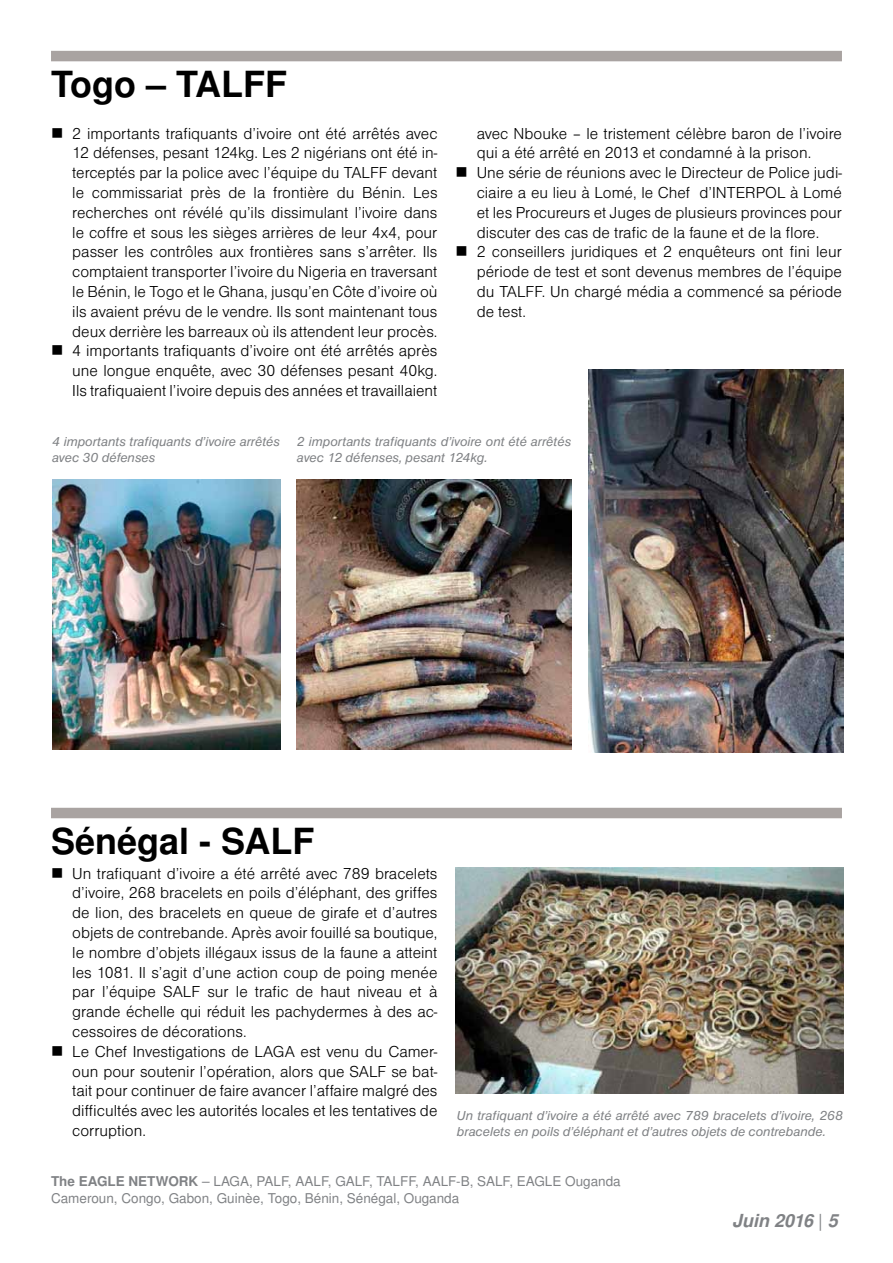
<style>
.page{position:relative;width:893px;height:1263px;background:#fff}
.page>*{position:absolute;margin:0;border:0;box-sizing:border-box;transform-origin:0 0}
.t1{font:700 36px "Nimbus Sans LOT";color:#000}
.t2{font:italic 700 18px "Nimbus Sans LOT";color:#808285}
.t3{font:16.5px/19.8px "Nimbus Sans DOT Ligh";color:#000}
.t4{font:italic 13.5px/16.2px "Nimbus Sans DOT";color:#808285}
.t5{font:13.5px/16.2px "Nimbus Sans LOT";color:#808285}
.s1{font-weight:700}
.s2{font-weight:400;font-style:normal}
</style>
<div class="page">
<div style="left:51px;top:51px;width:791px;height:10px;background:#a9a3a1"></div>
<img style="left:588px;top:370px;width:255px;height:382px">
<img style="left:297px;top:479px;width:274px;height:271px">
<img style="left:52px;top:479px;width:228px;height:271px">
<img style="left:455px;top:867px;width:388px;height:227px">
<div style="left:51px;top:808px;width:791px;height:10px;background:#a9a3a1"></div>
<h1 class="t1" style="left:51px;top:63px;width:238px">Togo – TALFF</h1>
<p class="t3" style="left:72px;top:123px;width:367px;text-align:justify">2 importants trafiquants d’ivoire ont été arrêtés avec 12 défenses, pesant 124kg. Les 2 nigérians ont été in&shy;terceptés par la police avec l’équipe du TALFF devant le commissariat près de la frontière du Bénin. Les recherches ont révélé qu’ils dissimulant l’ivoire dans le coffre et sous les sièges arrières de leur 4x4, pour passer les contrôles aux frontières sans s’arrêter. Ils comptaient transporter l’ivoire du Nigeria en traversant le Bénin, le Togo et le Ghana, jusqu’en Côte d’ivoire où ils avaient prévu de le vendre. Ils sont maintenant tous deux derrière les barreaux où ils attendent leur procès.<br>4 importants trafiquants d’ivoire ont été arrêtés après une longue enquête, avec 30 défenses pesant 40kg.<br>Ils trafiquaient l’ivoire depuis des années et travaillaient</p>
<p class="t4" style="left:52px;top:433px;width:229px">4 importants trafiquants d’ivoire arrêtés avec 30 défenses</p>
<p class="t4" style="left:297px;top:433px;width:276px">2 importants trafiquants d’ivoire ont été arrêtés avec 12 défenses, pesant 124kg.</p>
<p class="t3" style="left:477px;top:123px;width:367px">avec Nbouke – le tristement célèbre baron de l’ivoire qui a été arrêté en 2013 et condamné à la prison.<br>Une série de réunions avec le Directeur de Police judi&shy;ciaire a eu lieu à Lomé, le Chef d’INTERPOL à Lomé et les Procureurs et Juges de plusieurs provinces pour discuter des cas de trafic de la faune et de la flore.<br>2 conseillers juridiques et 2 enquêteurs ont fini leur période de test et sont devenus membres de l’équipe du TALFF. Un chargé média a commencé sa période de test.</p>
<h1 class="t1" style="left:51px;top:820px;width:265px">Sénégal - SALF</h1>
<p class="t3" style="left:72px;top:863px;width:367px">Un trafiquant d’ivoire a été arrêté avec 789 bracelets d’ivoire, 268 bracelets en poils d’éléphant, des griffes de lion, des bracelets en queue de girafe et d’autres objets de contrebande. Après avoir fouillé sa boutique, le nombre d’objets illégaux issus de la faune a atteint les 1081. Il s’agit d’une action coup de poing menée par l’équipe SALF sur le trafic de haut niveau et à grande échelle qui réduit les pachydermes à des ac&shy;cessoires de décorations.<br>Le Chef Investigations de LAGA est venu du Camer&shy;oun pour soutenir l’opération, alors que SALF se bat&shy;tait pour continuer de faire avancer l’affaire malgré des difficultés avec les autorités locales et les tentatives de corruption.</p>
<p class="t4" style="left:457px;top:1107px;width:388px">Un trafiquant d’ivoire a été arrêté avec 789 bracelets d’ivoire, 268 bracelets en poils d’éléphant et d’autres objets de contrebande.</p>
<p class="t5" style="left:51px;top:1174px;width:571px"><span class="s1">The EAGLE NETWORK</span> – LAGA, PALF, AALF, GALF, TALFF, AALF-B, SALF, EAGLE Ouganda<br>Cameroun, Congo, Gabon, Guinèe, Togo, Bénin, Sénégal, Ouganda</p>
<p class="t2" style="left:732px;top:1210px;width:107px">Juin 2016 <span class="s2">|</span> 5</p>
</div>
